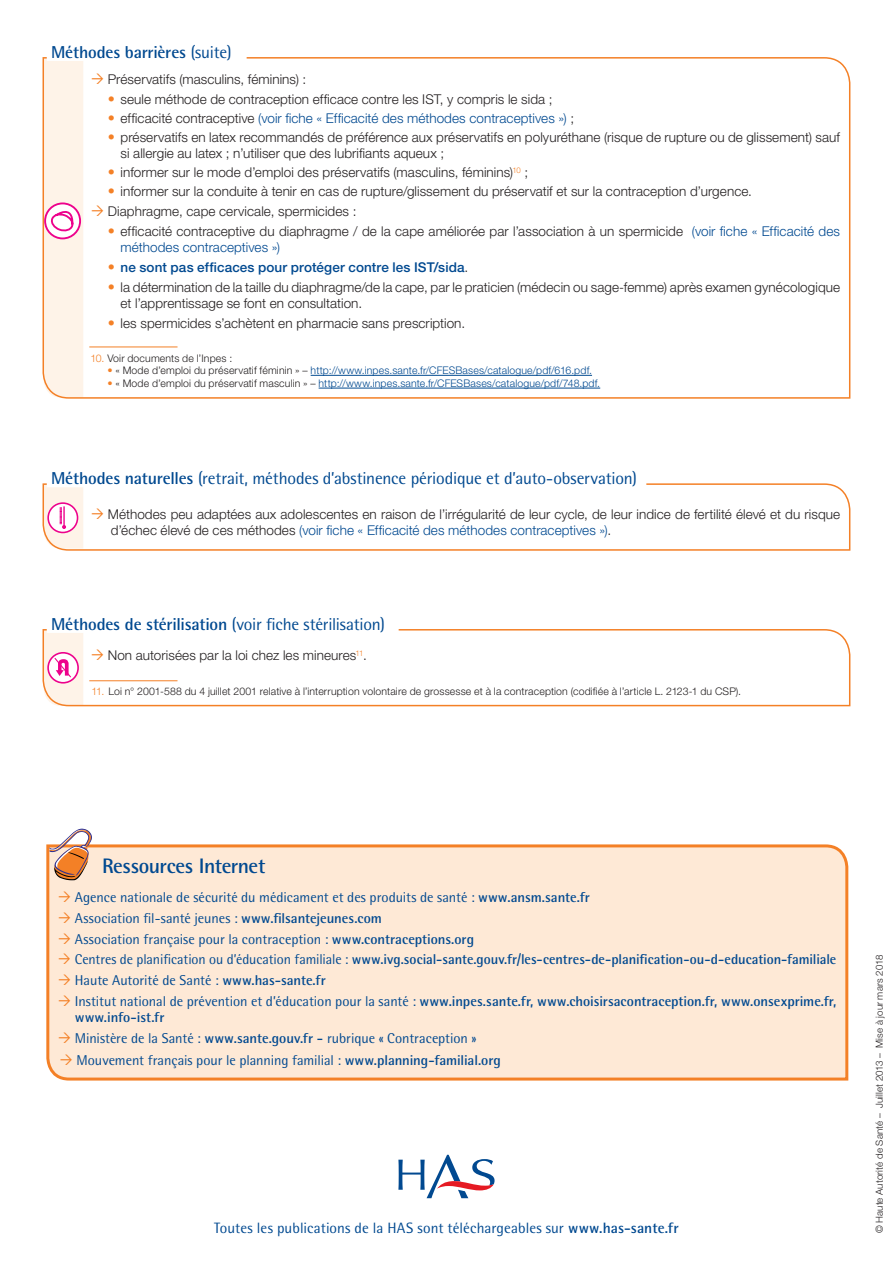
<style>
.page{position:relative;width:893px;height:1263px;background:#fff}
.page>*{position:absolute;margin:0;border:0;box-sizing:border-box;transform-origin:0 0}
.Titre{font:700 21px "Rotis Semi Sans Std";letter-spacing:-.02em;color:#014990}
.Titre_11_bleu{font:17.25px "Rotis Semi Sans Std";letter-spacing:-.01em;color:#014990}
.Titre_11_bleu-2{font:700 17.25px "Rotis Semi Sans Std";letter-spacing:-.01em;color:#014990}
.t1{font:15px "Rotis Semi Sans Std";letter-spacing:.005em;color:#014990}
.t2{font:14.25px "Rotis Semi Sans Std";letter-spacing:-.005em;color:#014990}
.t3{font:700 14.25px/16.5px "Rotis Semi Sans Std";letter-spacing:-.005em;color:#014990}
.t4{font:300 13.5px/15.8px "Helvetica Neue LT Std";letter-spacing:.005em;color:#231f20}
.t5{font:300 13.5px "Helvetica Neue LT Std";letter-spacing:.005em;color:#014990}
.t6{font:500 13.5px "Helvetica Neue LT Std";letter-spacing:.005em;color:#014990}
.Texte{font:300 10.5px "Helvetica Neue LT Std";letter-spacing:.015em;color:#014990}
.Texte-2{font:300 10.5px "Helvetica Neue LT Std";letter-spacing:.015em;color:#231f20}
.t7{font:300 9.75px "Helvetica Neue LT Std";letter-spacing:.015em;color:#231f20}
.s1{font-weight:400}
.s2{font-weight:400;font-size:14.25px;color:#f48026}
.s3{color:#231f20}
.s4{color:#014990}
.s5{font-weight:300;color:#231f20}
.s6{color:#f48026}
.s7{font-weight:700}
</style>
<div class="page">
<svg style="left:398px;top:1155px;width:97px;height:43px"></svg>
<div style="left:46px;top:844px;width:803px;height:237px;background:#fee9d6"></div>
<svg style="left:50px;top:829px;width:42px;height:51px"></svg>
<svg style="left:42px;top:483px;width:809px;height:68px"></svg>
<svg style="left:42px;top:629px;width:809px;height:78px"></svg>
<svg style="left:42px;top:57px;width:809px;height:342px"></svg>
<svg style="left:59px;top:892px;width:11px;height:10px"></svg>
<svg style="left:59px;top:912px;width:11px;height:11px"></svg>
<svg style="left:59px;top:933px;width:11px;height:11px"></svg>
<svg style="left:59px;top:954px;width:11px;height:10px"></svg>
<svg style="left:59px;top:975px;width:11px;height:10px"></svg>
<svg style="left:59px;top:995px;width:11px;height:11px"></svg>
<svg style="left:59px;top:1033px;width:11px;height:10px"></svg>
<svg style="left:61px;top:1054px;width:11px;height:11px"></svg>
<svg style="left:44px;top:483px;width:602px;height:66px"></svg>
<svg style="left:44px;top:629px;width:355px;height:77px"></svg>
<svg style="left:44px;top:57px;width:203px;height:341px"></svg>
<p class="Titre_11_bleu-2" style="left:51px;top:41px;width:182px">Méthodes barrières <span class="s1">(suite)</span></p>
<p class="t4" style="left:108px;top:71px;width:200px">Préservatifs (masculins, féminins) :</p>
<p class="t4" style="left:108px;top:91px;width:446px"><span class="s2">•</span> seule méthode de contraception efficace contre les IST, y compris le sida ;</p>
<p class="t5" style="left:108px;top:110px;width:468px"><span class="s2">•</span> <span class="s3">efficacité contraceptive</span> (voir fiche « Efficacité des méthodes contraceptives ») <span class="s3">;</span></p>
<p class="t4" style="left:121px;top:129px;width:721px;text-indent:-13px"><span class="s2">•</span> préservatifs en latex recommandés de préférence aux préservatifs en polyuréthane (risque de rupture ou de glissement) sauf si allergie au latex ; n’utiliser que des lubrifiants aqueux ;</p>
<p class="t4" style="left:108px;top:164px;width:422px"><span class="s2">•</span> informer sur le mode d’emploi des préservatifs (masculins, féminins)<sup>10</sup> ;</p>
<p class="t4" style="left:108px;top:183px;width:646px"><span class="s2">•</span> informer sur la conduite à tenir en cas de rupture/glissement du préservatif et sur la contraception d’urgence.</p>
<p class="t4" style="left:108px;top:203px;width:250px">Diaphragme, cape cervicale, spermicides :</p>
<p class="t4" style="left:121px;top:223px;width:721px;text-indent:-13px"><span class="s2">•</span> efficacité contraceptive du diaphragme / de la cape améliorée par l’association à un spermicide <span class="s4">(voir fiche « Efficacité des méthodes contraceptives »)</span></p>
<p class="t6" style="left:108px;top:259px;width:362px"><span class="s2">•</span> ne sont pas efficaces pour protéger contre les IST/sida<span class="s5">.</span></p>
<p class="t4" style="left:121px;top:279px;width:721px;text-indent:-13px"><span class="s2">•</span> la détermination de la taille du diaphragme/de la cape, par le praticien (médecin ou sage-femme) après examen gynécologique et l’apprentissage se font en consultation.</p>
<p class="t4" style="left:108px;top:315px;width:359px"><span class="s2">•</span> les spermicides s’achètent en pharmacie sans prescription.</p>
<p class="Texte-2" style="left:90px;top:351px;width:144px"><span class="s6">10.</span> Voir documents de l’Inpes :</p>
<p class="Texte" style="left:107px;top:364px;width:486px"><span class="s6">•</span> <span class="s3">« Mode d’emploi du préservatif féminin » –</span> http://www.inpes.sante.fr/CFESBases/catalogue/pdf/616.pdf.</p>
<p class="Texte" style="left:107px;top:377px;width:494px"><span class="s6">•</span> <span class="s3">« Mode d’emploi du préservatif masculin » –</span> http://www.inpes.sante.fr/CFESBases/catalogue/pdf/748.pdf.</p>
<p class="Titre_11_bleu" style="left:51px;top:468px;width:587px"><span class="s7">Méthodes naturelles</span> (retrait, méthodes d’abstinence périodique et d’auto-observation)</p>
<p class="t4" style="left:108px;top:506px;width:734px">Méthodes peu adaptées aux adolescentes en raison de l’irrégularité de leur cycle, de leur indice de fertilité élevé et du risque d’échec élevé de ces méthodes <span class="s4">(voir fiche « Efficacité des méthodes contraceptives »)</span>.</p>
<p class="Titre_11_bleu" style="left:51px;top:614px;width:335px"><span class="s7">Méthodes de stérilisation</span> (voir fiche stérilisation)</p>
<p class="t4" style="left:108px;top:647px;width:260px">Non autorisées par la loi chez les mineures<sup>11</sup>.</p>
<p class="Texte-2" style="left:91px;top:685px;width:651px"><span class="s6">11.</span> Loi n° 2001-588 du 4 juillet 2001 relative à l’interruption volontaire de grossesse et à la contraception (codifiée à l’article L. 2123-1 du CSP).</p>
<p class="Titre" style="left:102px;top:853px;width:165px">Ressources Internet</p>
<p class="t2" style="left:75px;top:889px;width:516px">Agence nationale de sécurité du médicament et des produits de santé : <span class="s7">www.ansm.sante.fr</span></p>
<p class="t2" style="left:75px;top:910px;width:309px">Association fil-santé jeunes : <span class="s7">www.filsantejeunes.com</span></p>
<p class="t2" style="left:75px;top:930px;width:401px">Association française pour la contraception : <span class="s7">www.contraceptions.org</span></p>
<p class="t3" style="left:75px;top:951px;width:763px"><span class="s1">Centres de planification ou d’éducation familiale :</span> www.ivg.social-sante.gouv.fr/les-centres-de-planification-ou-d-education-familiale</p>
<p class="t2" style="left:75px;top:972px;width:252px">Haute Autorité de Santé : <span class="s7">www.has-sante.fr</span></p>
<p class="t3" style="left:75px;top:993px;width:763px"><span class="s1">Institut national de prévention et d’éducation pour la santé :</span> www.inpes.sante.fr, www.choisirsacontraception.fr, www.onsexprime.fr, www.info-ist.fr</p>
<p class="t2" style="left:75px;top:1030px;width:403px">Ministère de la Santé : <span class="s7">www.sante.gouv.fr -</span> rubrique « Contraception »</p>
<p class="t2" style="left:76px;top:1051px;width:426px">Mouvement français pour le planning familial : <span class="s7">www.planning-familial.org</span></p>
<p class="t1" style="left:214px;top:1219px;width:466px">Toutes les publications de la HAS sont téléchargeables sur <span class="s7">www.has-sante.fr</span></p>
<p class="t7" style="left:873px;top:1233px;width:280px;rotate:-90deg">© Haute Autorité de Santé – Juillet 2013 – Mise à jour mars 2018</p>
</div>
